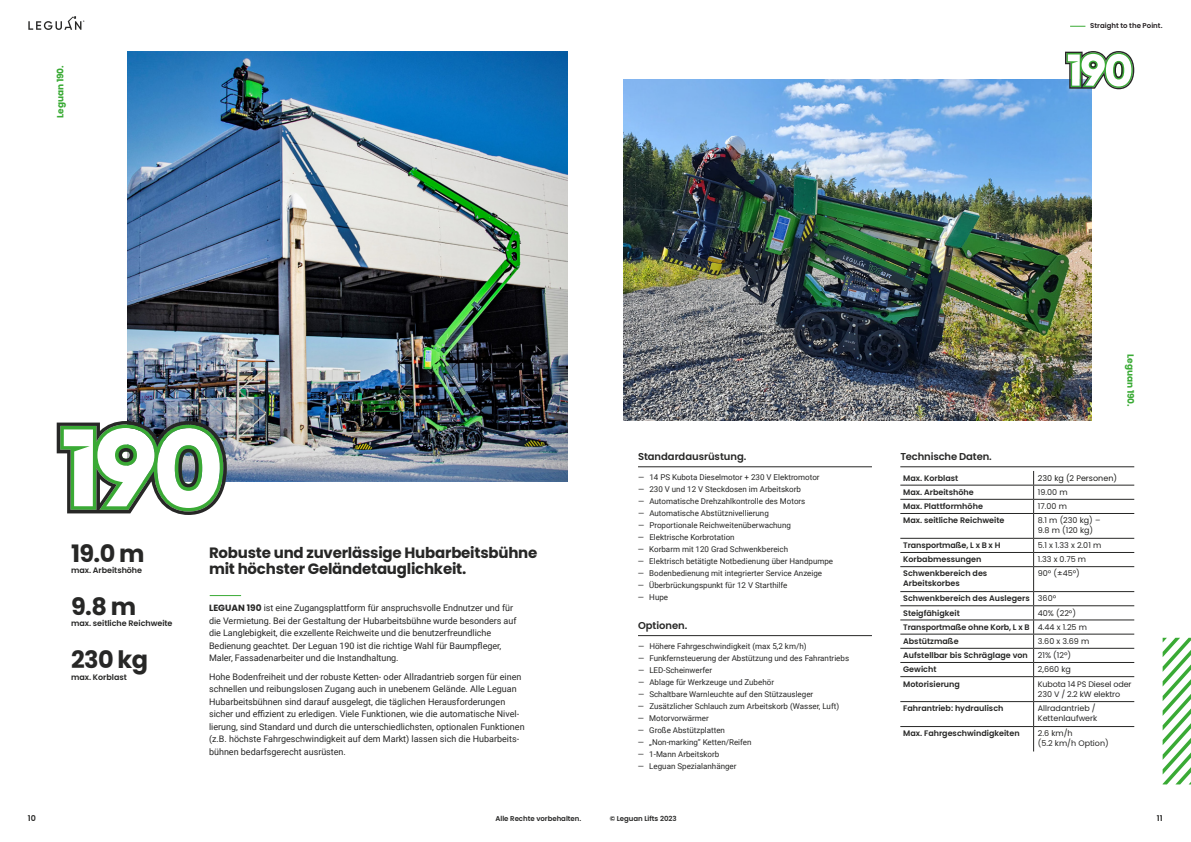
<style>
.page{position:relative;width:1191px;height:842px;background:#fff}
.page>*{position:absolute;margin:0;border:0;box-sizing:border-box;transform-origin:0 0}
.t1{font:700 24px "Poppins";letter-spacing:-.025em;color:#272726}
.t2{font:700 15px/16.2px "Poppins";letter-spacing:-.015em;color:#272726}
.t3{font:600 10px "Poppins";letter-spacing:-.005em;color:#272726}
.t4{font:9px/12.5px "Roboto";color:#272726}
.t5{font:700 9px "Poppins";letter-spacing:-.005em;color:#3aaa35}
.t6{font:8px "Roboto";color:#272726}
.t7{font:600 8px/14.2px "Poppins";color:#272726}
.t8{font:8px/10px "Poppins";color:#272726}
.t9{font:8px "Poppins";color:#1d1d1b}
.t10{font:600 7px "Poppins";letter-spacing:-.005em;color:#272726}
.t11{font:600 7px "Poppins";color:#252022}
.s1{font-family:"Poppins";font-weight:700}
.s2{font-weight:400}
</style>
<div class="page">
<img style="left:624px;top:79px;width:467px;height:342px">
<svg style="left:1070px;top:26px;width:15px;height:1px"></svg>
<svg style="left:28px;top:16px;width:56px;height:14px"></svg>
<img style="left:128px;top:51px;width:439px;height:431px">
<svg style="left:57px;top:421px;width:170px;height:94px"></svg>
<svg style="left:1065px;top:51px;width:69px;height:38px"></svg>
<hr style="left:210px;top:595px;width:31px;height:1px;background:#3aaa35">
<hr style="left:638px;top:466px;width:234px;height:1px;background:#272726">
<hr style="left:638px;top:635px;width:234px;height:1px;background:#272726">
<hr style="left:900px;top:485px;width:133px;height:1px;background:#272726">
<hr style="left:1033px;top:485px;width:101px;height:1px;background:#272726">
<hr style="left:900px;top:499px;width:133px;height:1px;background:#272726">
<hr style="left:1033px;top:499px;width:101px;height:1px;background:#272726">
<hr style="left:900px;top:513px;width:133px;height:1px;background:#272726">
<hr style="left:1033px;top:513px;width:101px;height:1px;background:#272726">
<hr style="left:900px;top:538px;width:133px;height:1px;background:#272726">
<hr style="left:1033px;top:538px;width:101px;height:1px;background:#272726">
<hr style="left:900px;top:552px;width:133px;height:1px;background:#272726">
<hr style="left:1033px;top:552px;width:101px;height:1px;background:#272726">
<hr style="left:900px;top:566px;width:133px;height:1px;background:#272726">
<hr style="left:1033px;top:566px;width:101px;height:1px;background:#272726">
<hr style="left:900px;top:591px;width:133px;height:1px;background:#272726">
<hr style="left:1033px;top:591px;width:101px;height:1px;background:#272726">
<hr style="left:900px;top:605px;width:133px;height:1px;background:#272726">
<hr style="left:1033px;top:605px;width:101px;height:1px;background:#272726">
<hr style="left:900px;top:620px;width:133px;height:1px;background:#272726">
<hr style="left:1033px;top:620px;width:101px;height:1px;background:#272726">
<hr style="left:900px;top:634px;width:133px;height:1px;background:#272726">
<hr style="left:1033px;top:634px;width:101px;height:1px;background:#272726">
<hr style="left:900px;top:648px;width:133px;height:1px;background:#272726">
<hr style="left:1033px;top:648px;width:101px;height:1px;background:#272726">
<hr style="left:900px;top:662px;width:133px;height:1px;background:#272726">
<hr style="left:1033px;top:662px;width:101px;height:1px;background:#272726">
<hr style="left:900px;top:676px;width:133px;height:1px;background:#272726">
<hr style="left:1033px;top:676px;width:101px;height:1px;background:#272726">
<hr style="left:900px;top:701px;width:133px;height:1px;background:#272726">
<hr style="left:1033px;top:701px;width:101px;height:1px;background:#272726">
<hr style="left:900px;top:726px;width:133px;height:1px;background:#272726">
<hr style="left:1033px;top:726px;width:101px;height:1px;background:#272726">
<svg style="left:1033px;top:471px;width:1px;height:280px"></svg>
<hr style="left:900px;top:466px;width:234px;height:1px;background:#272726">
<svg style="left:1162px;top:637px;width:29px;height:148px"></svg>
<p class="t5" style="left:55px;top:118px;width:54px;rotate:-90deg">Leguan 190.</p>
<p class="t11" style="left:1090px;top:22px;width:74px">Straight to the Point.</p>
<h1 class="t1" style="left:71px;top:539px;width:75px">19.0 m</h1>
<h1 class="t1" style="left:71px;top:593px;width:67px">9.8 m</h1>
<h1 class="t1" style="left:71px;top:646px;width:79px">230 kg</h1>
<p class="t7" style="left:71px;top:563px;width:73px">max. Arbeitshöhe</p>
<p class="t7" style="left:71px;top:616px;width:103px">max. seitliche Reichweite</p>
<p class="t7" style="left:71px;top:670px;width:57px">max. Korblast</p>
<h2 class="t2" style="left:209px;top:544px;width:330px">Robuste und zuverlässige Hubarbeitsbühne mit höchster Geländetauglichkeit.</h2>
<p class="t4" style="left:209px;top:601px;width:309px"><span class="s1">LEGUAN 190</span> ist eine Zugangsplattform für anspruchsvolle Endnutzer und für die Vermietung. Bei der Gestaltung der Hubarbeitsbühne wurde besonders auf die Langlebigkeit, die exzellente Reichweite und die benutzerfreundliche Bedienung geachtet. Der Leguan 190 ist die richtige Wahl für Baumpfleger, Maler, Fassadenarbeiter und die Instandhaltung.</p>
<p class="t4" style="left:209px;top:670px;width:317px">Hohe Bodenfreiheit und der robuste Ketten- oder Allradantrieb sorgen für einen schnellen und reibungslosen Zugang auch in unebenem Gelände. Alle Leguan Hubarbeitsbühnen sind darauf ausgelegt, die täglichen Herausforderungen sicher und effizient zu erledigen. Viele Funktionen, wie die automatische Nivel&shy;lierung, sind Standard und durch die unterschiedlichsten, optionalen Funktionen (z.B. höchste Fahrgeschwindigkeit auf dem Markt) lassen sich die Hubarbeits&shy;bühnen bedarfsgerecht ausrüsten.</p>
<p class="t7" style="left:28px;top:811px;width:10px">10</p>
<p class="t10" style="left:495px;top:814px;width:87px">Alle Rechte vorbehalten.</p>
<p class="t3" style="left:638px;top:450px;width:110px">Standardausrüstung.</p>
<p class="t6" style="left:638px;top:472px;width:183px">— 14 PS Kubota Dieselmotor + 230 V Elektromotor</p>
<p class="t6" style="left:638px;top:484px;width:164px">— 230 V und 12 V Steckdosen im Arbeitskorb</p>
<p class="t6" style="left:638px;top:496px;width:169px">— Automatische Drehzahlkontrolle des Motors</p>
<p class="t6" style="left:638px;top:508px;width:132px">— Automatische Abstütznivellierung</p>
<p class="t6" style="left:638px;top:520px;width:154px">— Proportionale Reichweitenüberwachung</p>
<p class="t6" style="left:638px;top:532px;width:98px">— Elektrische Korbrotation</p>
<p class="t6" style="left:638px;top:544px;width:152px">— Korbarm mit 120 Grad Schwenkbereich</p>
<p class="t6" style="left:638px;top:556px;width:197px">— Elektrisch betätigte Notbedienung über Handpumpe</p>
<p class="t6" style="left:638px;top:568px;width:186px">— Bodenbedienung mit integrierter Service Anzeige</p>
<p class="t6" style="left:638px;top:580px;width:151px">— Überbrückungspunkt für 12 V Starthilfe</p>
<p class="t6" style="left:638px;top:592px;width:32px">— Hupe</p>
<p class="t3" style="left:638px;top:619px;width:51px">Optionen.</p>
<p class="t6" style="left:638px;top:641px;width:170px">— Höhere Fahrgeschwindigkeit (max 5,2 km/h)</p>
<p class="t6" style="left:638px;top:653px;width:213px">— Funkfernsteuerung der Abstützung und des Fahrantriebs</p>
<p class="t6" style="left:638px;top:665px;width:76px">— LED-Scheinwerfer</p>
<p class="t6" style="left:638px;top:677px;width:137px">— Ablage für Werkzeuge und Zubehör</p>
<p class="t6" style="left:638px;top:689px;width:177px">— Schaltbare Warnleuchte auf den Stützausleger</p>
<p class="t6" style="left:638px;top:701px;width:203px">— Zusätzlicher Schlauch zum Arbeitskorb (Wasser, Luft)</p>
<p class="t6" style="left:638px;top:713px;width:72px">— Motorvorwärmer</p>
<p class="t6" style="left:638px;top:725px;width:89px">— Große Abstützplatten</p>
<p class="t6" style="left:638px;top:737px;width:115px">— „Non-marking“ Ketten/Reifen</p>
<p class="t6" style="left:638px;top:749px;width:83px">— 1-Mann Arbeitskorb</p>
<p class="t6" style="left:638px;top:761px;width:100px">— Leguan Spezialanhänger</p>
<p class="t5" style="left:1136px;top:354px;width:54px;rotate:90deg">Leguan 190.</p>
<p class="t3" style="left:900px;top:450px;width:93px">Technische Daten.</p>
<p class="t7" style="left:903px;top:471px;width:57px">Max. Korblast</p>
<p class="t9" style="left:1037px;top:473px;width:81px">230 kg (2 Personen)</p>
<p class="t7" style="left:903px;top:485px;width:72px">Max. Arbeitshöhe</p>
<p class="t8" style="left:1037px;top:487px;width:31px">19.00 m</p>
<p class="t7" style="left:903px;top:499px;width:81px">Max. Plattformhöhe</p>
<p class="t8" style="left:1037px;top:501px;width:31px">17.00 m</p>
<p class="t7" style="left:903px;top:513px;width:103px">Max. seitliche Reichweite</p>
<p class="t8" style="left:1037px;top:515px;width:64px">8.1 m (230 kg) –<br>9.8 m (120 kg)</p>
<p class="t7" style="left:903px;top:538px;width:99px">Transportmaße, L x B x H</p>
<p class="t8" style="left:1037px;top:540px;width:65px">5.1 x 1.33 x 2.01 m</p>
<p class="t7" style="left:903px;top:552px;width:80px">Korbabmessungen</p>
<p class="t8" style="left:1037px;top:554px;width:50px">1.33 x 0.75 m</p>
<p class="t7" style="left:903px;top:569px;width:86px;line-height:10px">Schwenkbereich des<br>Arbeitskorbes</p>
<p class="t8" style="left:1037px;top:569px;width:43px">90º (±45º)</p>
<p class="t7" style="left:903px;top:591px;width:154px">Schwenkbereich des Auslegers <span class="s2">360º<br></span>Steigfähigkeit</p>
<p class="t7" style="left:903px;top:606px;width:185px;text-indent:135px"><span class="s2">40% (22º)<br></span>Transportmaße ohne Korb, L x B <span class="s2">4.44 x 1.25 m<br></span>Abstützmaße</p>
<p class="t7" style="left:903px;top:634px;width:188px;text-indent:135px"><span class="s2">3.60 x 3.69 m<br></span>Aufstellbar bis Schräglage von <span class="s2">21% (12º)<br></span>Gewicht</p>
<p class="t8" style="left:1037px;top:664px;width:35px">2,660 kg</p>
<p class="t7" style="left:903px;top:677px;width:58px">Motorisierung</p>
<p class="t8" style="left:1037px;top:679px;width:95px">Kubota 14 PS Diesel oder<br>230 V / 2.2 kW elektro</p>
<p class="t7" style="left:903px;top:701px;width:102px">Fahrantrieb: hydraulisch</p>
<p class="t8" style="left:1037px;top:704px;width:61px">Allradantrieb /<br>Kettenlaufwerk</p>
<p class="t7" style="left:903px;top:726px;width:118px">Max. Fahrgeschwindigkeiten</p>
<p class="t8" style="left:1037px;top:729px;width:72px">2.6 km/h<br>(5.2 km/h Option)</p>
<p class="t10" style="left:609px;top:814px;width:68px">© Leguan Lifts 2023</p>
<p class="t7" style="left:1156px;top:811px;width:7px">11</p>
</div>
